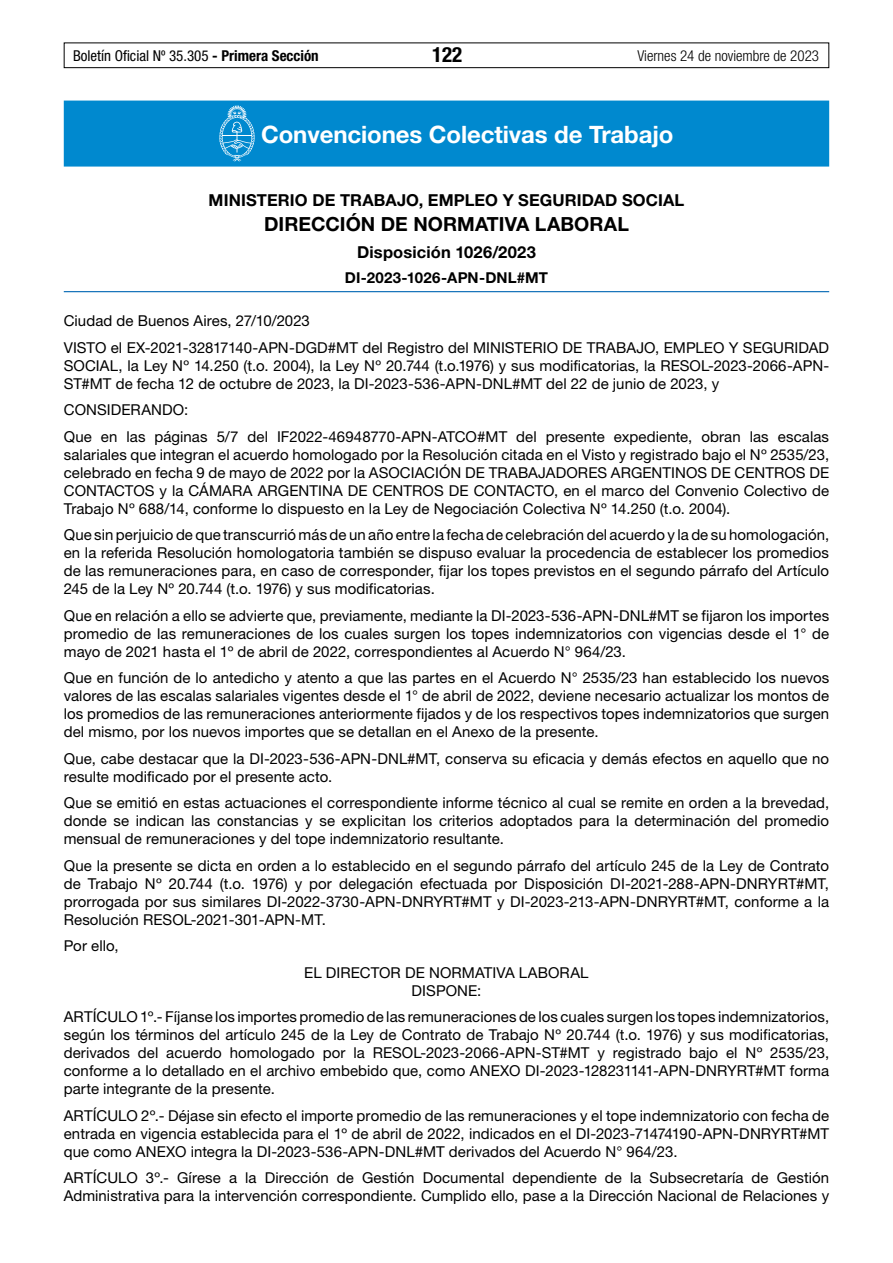
<style>
.page{position:relative;width:893px;height:1263px;background:#fff}
.page>*{position:absolute;margin:0;border:0;box-sizing:border-box;transform-origin:0 0}
.t1{font:700 24px "Helvetica Neue LT Std";letter-spacing:-.005em;color:#fff}
.t2{font:700 condensed 21px "Helvetica Neue LT Std";color:#000}
.t3{font:700 19.5px "Helvetica Neue LT Std";letter-spacing:.005em;color:#000}
.t4{font:700 16.5px "Helvetica Neue LT Std";letter-spacing:.01em;color:#000}
.t5{font:15px/18px "Helvetica Neue LT Std";letter-spacing:.005em;color:#000;text-align:justify}
.t6{font:condensed 15px "Helvetica Neue LT Std";color:#000}
.t7{font:300 condensed 15px "Helvetica Neue LT Std";color:#000}
.t8{font:700 15px "Helvetica Neue LT Std";letter-spacing:.015em;color:#000}
.s1{font-weight:700}
</style>
<div class="page">
<div style="left:64px;top:43px;width:765px;height:25px;border:1px solid #000"></div>
<div style="left:64px;top:101px;width:765px;height:66px;background:#0089cf"></div>
<hr style="left:64px;top:291px;width:765px;height:1px;background:#0066b3">
<svg style="left:219px;top:105px;width:36px;height:56px"></svg>
<p class="t6" style="left:73px;top:47px;width:247px">Boletín Oficial Nº 35.305 <span class="s1">- Primera Sección</span></p>
<h2 class="t2" style="left:432px;top:42px;width:32px">122</h2>
<p class="t7" style="left:637px;top:47px;width:183px">Viernes 24 de noviembre de 2023</p>
<h1 class="t1" style="left:261px;top:120px;width:414px">Convenciones Colectivas de Trabajo</h1>
<p class="t4" style="left:209px;top:190px;width:477px">MINISTERIO DE TRABAJO, EMPLEO Y SEGURIDAD SOCIAL</p>
<h3 class="t3" style="left:264px;top:212px;width:366px">DIRECCIÓN DE NORMATIVA LABORAL</h3>
<p class="t4" style="left:357px;top:241px;width:180px">Disposición 1026/2023</p>
<p class="t8" style="left:345px;top:268px;width:205px">DI-2023-1026-APN-DNL#MT</p>
<p class="t5" style="left:64px;top:307px;width:767px;line-height:26.5px">Ciudad de Buenos Aires, 27/10/2023<br>VISTO el EX-2021-32817140-APN-DGD#MT del Registro del MINISTERIO DE TRABAJO, EMPLEO Y SEGURIDAD</p>
<p class="t5" style="left:64px;top:356px;width:767px">SOCIAL, la Ley Nº 14.250 (t.o. 2004), la Ley Nº 20.744 (t.o.1976) y sus modificatorias, la RESOL-2023-2066-APN-<br>ST#MT de fecha 12 de octubre de 2023, la DI-2023-536-APN-DNL#MT del 22 de junio de 2023, y</p>
<p class="t5" style="left:64px;top:396px;width:767px;line-height:26.5px">CONSIDERANDO:<br>Que en las páginas 5/7 del IF2022-46948770-APN-ATCO#MT del presente expediente, obran las escalas</p>
<p class="t5" style="left:64px;top:445px;width:767px">salariales que integran el acuerdo homologado por la Resolución citada en el Visto y registrado bajo el Nº 2535/23, celebrado en fecha 9 de mayo de 2022 por la ASOCIACIÓN DE TRABAJADORES ARGENTINOS DE CENTROS DE CONTACTOS y la CÁMARA ARGENTINA DE CENTROS DE CONTACTO, en el marco del Convenio Colectivo de Trabajo Nº 688/14, conforme lo dispuesto en la Ley de Negociación Colectiva Nº 14.250 (t.o. 2004).</p>
<p class="t5" style="left:64px;top:526px;width:767px">Que sin perjuicio de que transcurrió más de un año entre la fecha de celebración del acuerdo y la de su homologación, en la referida Resolución homologatoria también se dispuso evaluar la procedencia de establecer los promedios de las remuneraciones para, en caso de corresponder, fijar los topes previstos en el segundo párrafo del Artículo 245 de la Ley Nº 20.744 (t.o. 1976) y sus modificatorias.</p>
<p class="t5" style="left:64px;top:606px;width:767px">Que en relación a ello se advierte que, previamente, mediante la DI-2023-536-APN-DNL#MT se fijaron los importes promedio de las remuneraciones de los cuales surgen los topes indemnizatorios con vigencias desde el 1° de mayo de 2021 hasta el 1º de abril de 2022, correspondientes al Acuerdo N° 964/23.</p>
<p class="t5" style="left:64px;top:669px;width:767px">Que en función de lo antedicho y atento a que las partes en el Acuerdo N° 2535/23 han establecido los nuevos valores de las escalas salariales vigentes desde el 1° de abril de 2022, deviene necesario actualizar los montos de los promedios de las remuneraciones anteriormente fijados y de los respectivos topes indemnizatorios que surgen del mismo, por los nuevos importes que se detallan en el Anexo de la presente.</p>
<p class="t5" style="left:64px;top:749px;width:767px">Que, cabe destacar que la DI-2023-536-APN-DNL#MT, conserva su eficacia y demás efectos en aquello que no resulte modificado por el presente acto.</p>
<p class="t5" style="left:64px;top:794px;width:767px">Que se emitió en estas actuaciones el correspondiente informe técnico al cual se remite en orden a la brevedad, donde se indican las constancias y se explicitan los criterios adoptados para la determinación del promedio mensual de remuneraciones y del tope indemnizatorio resultante.</p>
<p class="t5" style="left:64px;top:856px;width:767px">Que la presente se dicta en orden a lo establecido en el segundo párrafo del artículo 245 de la Ley de Contrato de Trabajo Nº 20.744 (t.o. 1976) y por delegación efectuada por Disposición DI-2021-288-APN-DNRYRT#MT, prorrogada por sus similares DI-2022-3730-APN-DNRYRT#MT y DI-2023-213-APN-DNRYRT#MT, conforme a la Resolución RESOL-2021-301-APN-MT.</p>
<p class="t5" style="left:64px;top:937px;width:56px">Por ello,</p>
<p class="t5" style="left:304px;top:963px;width:286px;text-align:center">EL DIRECTOR DE NORMATIVA LABORAL<br>DISPONE:</p>
<p class="t5" style="left:64px;top:1008px;width:767px">ARTÍCULO 1º.- Fíjanse los importes promedio de las remuneraciones de los cuales surgen los topes indemnizatorios, según los términos del artículo 245 de la Ley de Contrato de Trabajo Nº 20.744 (t.o. 1976) y sus modificatorias, derivados del acuerdo homologado por la RESOL-2023-2066-APN-ST#MT y registrado bajo el Nº 2535/23, conforme a lo detallado en el archivo embebido que, como ANEXO DI-2023-128231141-APN-DNRYRT#MT forma parte integrante de la presente.</p>
<p class="t5" style="left:64px;top:1106px;width:767px">ARTÍCULO 2º.- Déjase sin efecto el importe promedio de las remuneraciones y el tope indemnizatorio con fecha de entrada en vigencia establecida para el 1º de abril de 2022, indicados en el DI-2023-71474190-APN-DNRYRT#MT que como ANEXO integra la DI-2023-536-APN-DNL#MT derivados del Acuerdo N° 964/23.</p>
<p class="t5" style="left:64px;top:1169px;width:767px">ARTÍCULO 3º.- Gírese a la Dirección de Gestión Documental dependiente de la Subsecretaría de Gestión<br>Administrativa para la intervención correspondiente. Cumplido ello, pase a la Dirección Nacional de Relaciones y</p>
</div>
